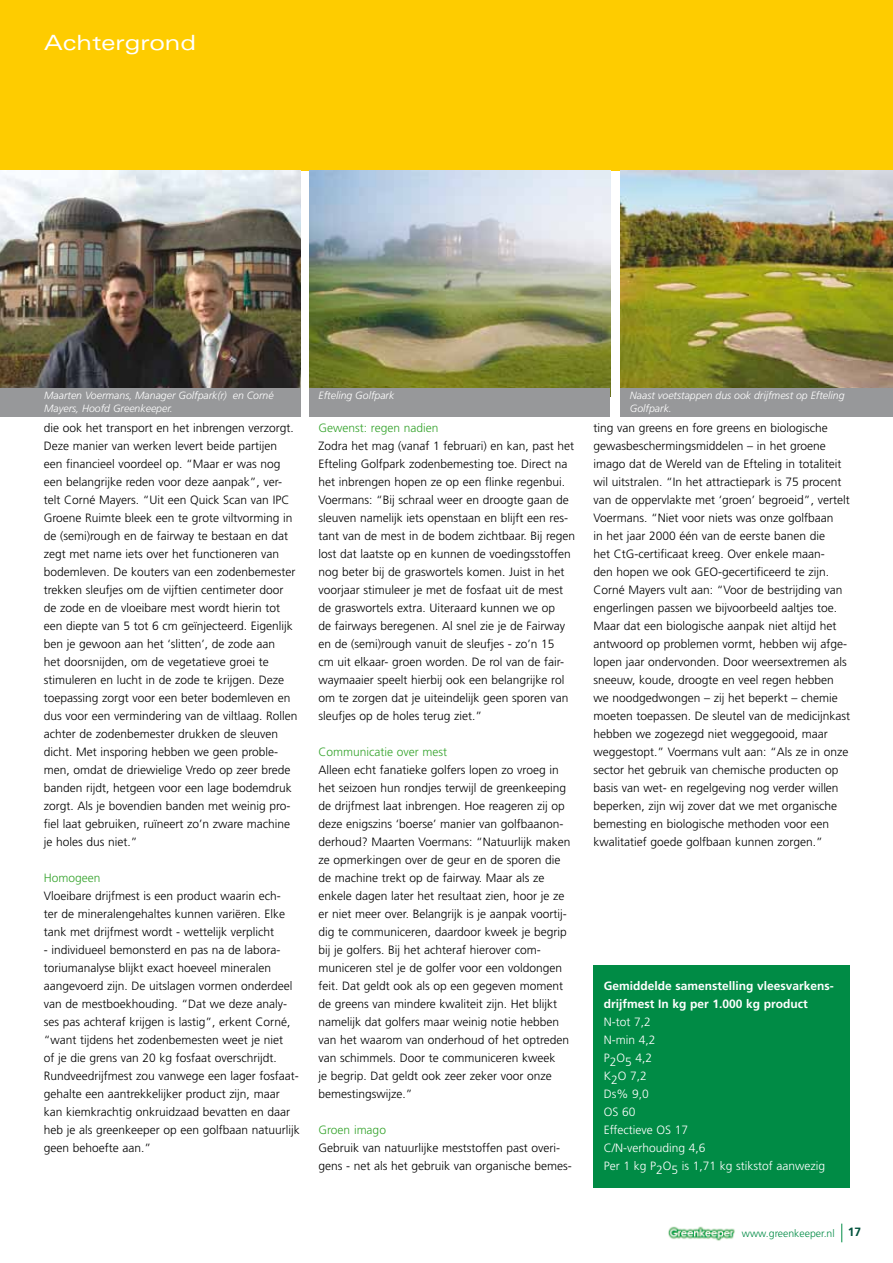
<style>
.page{position:relative;width:893px;height:1263px;background:#fff}
.page>*{position:absolute;margin:0;border:0;box-sizing:border-box;transform-origin:0 0}
.t1{font:expanded 21px "Univers";color:#fff}
.t2{font:300 12px/18px "Frutiger";color:#000}
.t3{font:300 12px/18px "Frutiger";color:#fff}
.t4{font:700 12px/18px "Frutiger";color:#fff}
.t5{font:300 12px "Frutiger";color:#35a32c}
.t6{font:italic 300 10.5px/12.6px "Frutiger";color:#fff}
.t7{font:300 10.5px "Frutiger";color:#008b45}
.s1{font-weight:700;font-size:12px;color:#00523c}
</style>
<div class="page">
<svg style="left:841px;top:1223px;width:1px;height:19px"></svg>
<img style="left:668px;top:1226px;width:67px;height:15px">
<div style="left:0;top:0;width:893px;height:170px;background:#fecc00"></div>
<img style="left:0;top:170px;width:301px;height:218px">
<img style="left:310px;top:170px;width:300px;height:218px">
<img style="left:621px;top:170px;width:272px;height:218px">
<div style="left:593px;top:965px;width:257px;height:222px;background:#008b45"></div>
<div style="left:0;top:388px;width:301px;height:29px;background:#97989a"></div>
<div style="left:310px;top:388px;width:300px;height:29px;background:#97989a"></div>
<div style="left:621px;top:388px;width:272px;height:29px;background:#97989a"></div>
<h1 class="t1" style="left:44px;top:30px;width:154px">Achtergrond</h1>
<p class="t6" style="left:44px;top:389px;width:231px">Maarten Voermans, Manager Golfpark(r) en Corné<br>Mayers, Hoofd Greenkeeper.</p>
<p class="t6" style="left:319px;top:389px;width:77px">Efteling Golfpark</p>
<p class="t6" style="left:630px;top:389px;width:216px">Naast voetstappen dus ook drijfmest op Efteling<br>Golfpark.</p>
<p class="t2" style="left:44px;top:419px;width:255px">die ook het transport en het inbrengen verzorgt.<br>Deze manier van werken levert beide partijen een financieel voordeel op. “Maar er was nog een belangrijke reden voor deze aanpak”, ver&shy;telt Corné Mayers. “Uit een Quick Scan van IPC Groene Ruimte bleek een te grote viltvorming in de (semi)rough en de fairway te bestaan en dat zegt met name iets over het functioneren van bodemleven. De kouters van een zodenbemester trekken sleufjes om de vijftien centimeter door de zode en de vloeibare mest wordt hierin tot een diepte van 5 tot 6 cm geïnjecteerd. Eigenlijk ben je gewoon aan het ‘slitten’, de zode aan<br>het doorsnijden, om de vegetatieve groei te stimuleren en lucht in de zode te krijgen. Deze toepassing zorgt voor een beter bodemleven en dus voor een vermindering van de viltlaag. Rollen achter de zodenbemester drukken de sleuven dicht. Met insporing hebben we geen proble&shy;men, omdat de driewielige Vredo op zeer brede banden rijdt, hetgeen voor een lage bodemdruk zorgt. Als je bovendien banden met weinig pro&shy;fiel laat gebruiken, ruïneert zo’n zware machine je holes dus niet.”</p>
<p class="t5" style="left:44px;top:871px;width:58px">Homogeen</p>
<p class="t2" style="left:44px;top:887px;width:243px">Vloeibare drijfmest is een product waarin ech&shy;ter de mineralengehaltes kunnen variëren. Elke tank met drijfmest wordt - wettelijk verplicht</p>
<p class="t2" style="left:44px;top:941px;width:258px">- individueel bemonsterd en pas na de labora&shy;toriumanalyse blijkt exact hoeveel mineralen aangevoerd zijn. De uitslagen vormen onderdeel van de mestboekhouding. “Dat we deze analy&shy;ses pas achteraf krijgen is lastig”, erkent Corné, “want tijdens het zodenbemesten weet je niet<br>of je die grens van 20 kg fosfaat overschrijdt.<br>Rundveedrijfmest zou vanwege een lager fosfaat&shy;gehalte een aantrekkelijker product zijn, maar kan kiemkrachtig onkruidzaad bevatten en daar heb je als greenkeeper op een golfbaan natuurlijk geen behoefte aan.”</p>
<p class="t5" style="left:319px;top:421px;width:121px">Gewenst: regen nadien</p>
<p class="t2" style="left:319px;top:437px;width:258px">Zodra het mag (vanaf 1 februari) en kan, past het Efteling Golfpark zodenbemesting toe. Direct na het inbrengen hopen ze op een flinke regenbui.<br>Voermans: “Bij schraal weer en droogte gaan de sleuven namelijk iets openstaan en blijft een res&shy;tant van de mest in de bodem zichtbaar. Bij regen lost dat laatste op en kunnen de voedingsstoffen nog beter bij de graswortels komen. Juist in het voorjaar stimuleer je met de fosfaat uit de mest de graswortels extra. Uiteraard kunnen we op<br>de fairways beregenen. Al snel zie je de Fairway en de (semi)rough vanuit de sleufjes - zo’n 15<br>cm uit elkaar- groen worden. De rol van de fair&shy;waymaaier speelt hierbij ook een belangrijke rol om te zorgen dat je uiteindelijk geen sporen van sleufjes op de holes terug ziet.”</p>
<p class="t5" style="left:319px;top:745px;width:130px">Communicatie over mest</p>
<p class="t2" style="left:319px;top:761px;width:254px">Alleen echt fanatieke golfers lopen zo vroeg in het seizoen hun rondjes terwijl de greenkeeping de drijfmest laat inbrengen. Hoe reageren zij op deze enigszins ‘boerse’ manier van golfbaanon&shy;derhoud? Maarten Voermans: “Natuurlijk maken ze opmerkingen over de geur en de sporen die de machine trekt op de fairway. Maar als ze enkele dagen later het resultaat zien, hoor je ze er niet meer over. Belangrijk is je aanpak voortij&shy;dig te communiceren, daardoor kweek je begrip bij je golfers. Bij het achteraf hierover com&shy;municeren stel je de golfer voor een voldongen feit. Dat geldt ook als op een gegeven moment de greens van mindere kwaliteit zijn. Het blijkt namelijk dat golfers maar weinig notie hebben van het waarom van onderhoud of het optreden van schimmels. Door te communiceren kweek<br>je begrip. Dat geldt ook zeer zeker voor onze bemestingswijze.”</p>
<p class="t5" style="left:319px;top:1123px;width:69px">Groen imago</p>
<p class="t2" style="left:319px;top:1139px;width:255px">Gebruik van natuurlijke meststoffen past overi&shy;gens - net als het gebruik van organische bemes-</p>
<p class="t2" style="left:593px;top:419px;width:258px">ting van greens en fore greens en biologische gewasbeschermingsmiddelen – in het groene imago dat de Wereld van de Efteling in totaliteit wil uitstralen. “In het attractiepark is 75 procent van de oppervlakte met ‘groen’ begroeid”, vertelt Voermans. “Niet voor niets was onze golfbaan<br>in het jaar 2000 één van de eerste banen die<br>het CtG-certificaat kreeg. Over enkele maan-<br>den hopen we ook GEO-gecertificeerd te zijn.<br>Corné Mayers vult aan: “Voor de bestrijding van engerlingen passen we bijvoorbeeld aaltjes toe.<br>Maar dat een biologische aanpak niet altijd het antwoord op problemen vormt, hebben wij afge&shy;lopen jaar ondervonden. Door weersextremen als sneeuw, koude, droogte en veel regen hebben we noodgedwongen – zij het beperkt – chemie moeten toepassen. De sleutel van de medicijnkast hebben we zogezegd niet weggegooid, maar weggestopt.” Voermans vult aan: “Als ze in onze sector het gebruik van chemische producten op basis van wet- en regelgeving nog verder willen beperken, zijn wij zover dat we met organische bemesting en biologische methoden voor een kwalitatief goede golfbaan kunnen zorgen.”</p>
<p class="t4" style="left:604px;top:977px;width:232px">Gemiddelde samenstelling vleesvarkens&shy;drijfmest In kg per 1.000 kg product</p>
<p class="t3" style="left:604px;top:1013px;width:223px">N-tot 7,2<br>N-min 4,2<br>P2O5 4,2<br>K2O 7,2<br>Ds% 9,0<br>OS 60<br>Effectieve OS 17<br>C/N-verhouding 4,6<br>Per 1 kg P2O5 is 1,71 kg stikstof aanwezig</p>
<p class="t7" style="left:742px;top:1227px;width:121px">www.greenkeeper.nl <span class="s1">17</span></p>
</div>
